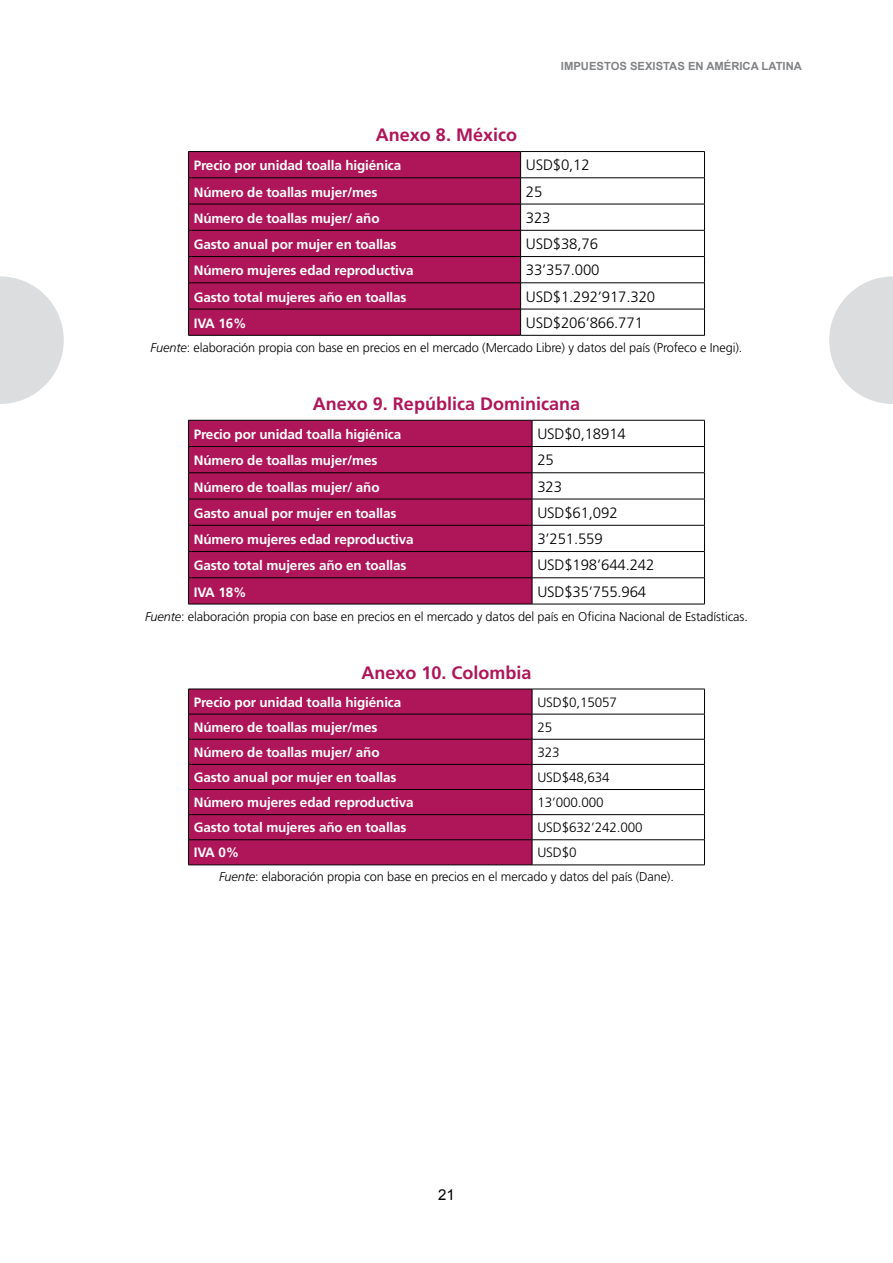
<style>
.page{position:relative;width:893px;height:1263px;background:#fff}
.page>*{position:absolute;margin:0;border:0;box-sizing:border-box;transform-origin:0 0}
.t1{font:700 18px "Frutiger";color:#ae1659}
.t2{font:300 15px "Frutiger";letter-spacing:-.01em;color:#000}
.t3{font:15px "Arial";color:#000}
.t4{font:700 13.5px "Frutiger";letter-spacing:-.01em;color:#fff}
.t5{font:300 13.5px "Frutiger";letter-spacing:-.01em;color:#000}
.t6{font:300 12.75px "Frutiger";letter-spacing:-.01em;color:#000}
.t7{font:700 11.25px "Arial";color:#808285}
.s1{font-style:italic}
</style>
<div class="page">
<svg style="left:0;top:276px;width:64px;height:128px"></svg>
<svg style="left:829px;top:276px;width:64px;height:128px"></svg>
<div style="left:189px;top:152px;width:331px;height:183px;background:#ae1659"></div>
<hr style="left:188px;top:151px;width:333px;height:1px;background:#000">
<hr style="left:521px;top:151px;width:184px;height:1px;background:#000">
<hr style="left:188px;top:178px;width:333px;height:1px;background:#000">
<hr style="left:521px;top:178px;width:184px;height:1px;background:#000">
<hr style="left:188px;top:204px;width:333px;height:1px;background:#000">
<hr style="left:521px;top:204px;width:184px;height:1px;background:#000">
<hr style="left:188px;top:230px;width:333px;height:1px;background:#000">
<hr style="left:521px;top:230px;width:184px;height:1px;background:#000">
<hr style="left:188px;top:256px;width:333px;height:1px;background:#000">
<hr style="left:521px;top:256px;width:184px;height:1px;background:#000">
<hr style="left:188px;top:283px;width:333px;height:1px;background:#000">
<hr style="left:521px;top:283px;width:184px;height:1px;background:#000">
<hr style="left:188px;top:309px;width:333px;height:1px;background:#000">
<svg style="left:188px;top:152px;width:1px;height:183px"></svg>
<hr style="left:521px;top:309px;width:184px;height:1px;background:#000">
<svg style="left:520px;top:152px;width:1px;height:183px"></svg>
<svg style="left:704px;top:152px;width:1px;height:183px"></svg>
<hr style="left:188px;top:335px;width:333px;height:1px;background:#000">
<hr style="left:521px;top:335px;width:184px;height:1px;background:#000">
<div style="left:189px;top:421px;width:343px;height:183px;background:#ae1659"></div>
<hr style="left:188px;top:420px;width:344px;height:1px;background:#000">
<hr style="left:532px;top:420px;width:173px;height:1px;background:#000">
<hr style="left:188px;top:446px;width:344px;height:1px;background:#000">
<hr style="left:532px;top:446px;width:173px;height:1px;background:#000">
<hr style="left:188px;top:472px;width:344px;height:1px;background:#000">
<hr style="left:532px;top:472px;width:173px;height:1px;background:#000">
<hr style="left:188px;top:499px;width:344px;height:1px;background:#000">
<hr style="left:532px;top:499px;width:173px;height:1px;background:#000">
<hr style="left:188px;top:525px;width:344px;height:1px;background:#000">
<hr style="left:532px;top:525px;width:173px;height:1px;background:#000">
<hr style="left:188px;top:551px;width:344px;height:1px;background:#000">
<hr style="left:532px;top:551px;width:173px;height:1px;background:#000">
<hr style="left:188px;top:577px;width:344px;height:1px;background:#000">
<svg style="left:188px;top:420px;width:1px;height:184px"></svg>
<hr style="left:532px;top:577px;width:173px;height:1px;background:#000">
<svg style="left:532px;top:420px;width:1px;height:184px"></svg>
<svg style="left:704px;top:420px;width:1px;height:184px"></svg>
<hr style="left:188px;top:604px;width:344px;height:1px;background:#000">
<hr style="left:532px;top:604px;width:173px;height:1px;background:#000">
<div style="left:189px;top:690px;width:343px;height:175px;background:#ae1659"></div>
<hr style="left:188px;top:689px;width:344px;height:1px;background:#000">
<hr style="left:532px;top:689px;width:173px;height:1px;background:#000">
<hr style="left:188px;top:714px;width:344px;height:1px;background:#000">
<hr style="left:532px;top:714px;width:173px;height:1px;background:#000">
<hr style="left:188px;top:739px;width:344px;height:1px;background:#000">
<hr style="left:532px;top:739px;width:173px;height:1px;background:#000">
<hr style="left:188px;top:764px;width:344px;height:1px;background:#000">
<hr style="left:532px;top:764px;width:173px;height:1px;background:#000">
<hr style="left:188px;top:789px;width:344px;height:1px;background:#000">
<hr style="left:532px;top:789px;width:173px;height:1px;background:#000">
<hr style="left:188px;top:814px;width:344px;height:1px;background:#000">
<hr style="left:532px;top:814px;width:173px;height:1px;background:#000">
<hr style="left:188px;top:839px;width:344px;height:1px;background:#000">
<svg style="left:188px;top:689px;width:1px;height:176px"></svg>
<hr style="left:532px;top:839px;width:173px;height:1px;background:#000">
<svg style="left:532px;top:689px;width:1px;height:176px"></svg>
<svg style="left:704px;top:689px;width:1px;height:176px"></svg>
<hr style="left:188px;top:865px;width:344px;height:1px;background:#000">
<hr style="left:532px;top:865px;width:173px;height:1px;background:#000">
<p class="t7" style="left:561px;top:58px;width:243px">IMPUESTOS SEXISTAS EN AMÉRICA LATINA</p>
<h1 class="t1" style="left:376px;top:124px;width:143px">Anexo 8. México</h1>
<p class="t4" style="left:194px;top:158px;width:209px">Precio por unidad toalla higiénica</p>
<p class="t2" style="left:526px;top:157px;width:65px">USD$0,12</p>
<p class="t4" style="left:194px;top:184px;width:185px">Número de toallas mujer/mes</p>
<p class="t2" style="left:526px;top:183px;width:18px">25</p>
<p class="t4" style="left:194px;top:210px;width:187px">Número de toallas mujer/ año</p>
<p class="t2" style="left:526px;top:209px;width:26px">323</p>
<p class="t4" style="left:194px;top:236px;width:204px">Gasto anual por mujer en toallas</p>
<p class="t2" style="left:526px;top:235px;width:74px">USD$38,76</p>
<p class="t4" style="left:194px;top:263px;width:221px">Número mujeres edad reproductiva</p>
<p class="t2" style="left:526px;top:262px;width:75px">33’357.000</p>
<p class="t4" style="left:194px;top:289px;width:214px">Gasto total mujeres año en toallas</p>
<p class="t2" style="left:526px;top:288px;width:131px">USD$1.292’917.320</p>
<p class="t4" style="left:194px;top:315px;width:54px">IVA 16%</p>
<p class="t2" style="left:526px;top:314px;width:119px">USD$206’866.771</p>
<p class="t6" style="left:151px;top:340px;width:593px"><span class="s1">Fuente</span>: elaboración propia con base en precios en el mercado (Mercado Libre) y datos del país (Profeco e Inegi).</p>
<h1 class="t1" style="left:313px;top:393px;width:269px">Anexo 9. República Dominicana</h1>
<p class="t4" style="left:194px;top:426px;width:209px">Precio por unidad toalla higiénica</p>
<p class="t2" style="left:537px;top:425px;width:90px">USD$0,18914</p>
<p class="t4" style="left:194px;top:453px;width:185px">Número de toallas mujer/mes</p>
<p class="t2" style="left:537px;top:452px;width:18px">25</p>
<p class="t4" style="left:194px;top:479px;width:187px">Número de toallas mujer/ año</p>
<p class="t2" style="left:537px;top:478px;width:26px">323</p>
<p class="t4" style="left:194px;top:505px;width:204px">Gasto anual por mujer en toallas</p>
<p class="t2" style="left:537px;top:504px;width:82px">USD$61,092</p>
<p class="t4" style="left:194px;top:531px;width:221px">Número mujeres edad reproductiva</p>
<p class="t2" style="left:537px;top:530px;width:67px">3’251.559</p>
<p class="t4" style="left:194px;top:558px;width:214px">Gasto total mujeres año en toallas</p>
<p class="t2" style="left:537px;top:557px;width:119px">USD$198’644.242</p>
<p class="t4" style="left:194px;top:584px;width:54px">IVA 18%</p>
<p class="t2" style="left:537px;top:583px;width:110px">USD$35’755.964</p>
<p class="t6" style="left:145px;top:609px;width:604px"><span class="s1">Fuente</span>: elaboración propia con base en precios en el mercado y datos del país en Oficina Nacional de Estadísticas.</p>
<h1 class="t1" style="left:361px;top:662px;width:172px">Anexo 10. Colombia</h1>
<p class="t4" style="left:194px;top:694px;width:209px">Precio por unidad toalla higiénica</p>
<p class="t5" style="left:537px;top:694px;width:81px">USD$0,15057</p>
<p class="t4" style="left:194px;top:719px;width:185px">Número de toallas mujer/mes</p>
<p class="t5" style="left:537px;top:719px;width:16px">25</p>
<p class="t4" style="left:194px;top:744px;width:187px">Número de toallas mujer/ año</p>
<p class="t5" style="left:537px;top:744px;width:24px">323</p>
<p class="t4" style="left:194px;top:769px;width:204px">Gasto anual por mujer en toallas</p>
<p class="t5" style="left:537px;top:770px;width:74px">USD$48,634</p>
<p class="t4" style="left:194px;top:794px;width:221px">Número mujeres edad reproductiva</p>
<p class="t5" style="left:537px;top:795px;width:68px">13’000.000</p>
<p class="t4" style="left:194px;top:820px;width:214px">Gasto total mujeres año en toallas</p>
<p class="t5" style="left:537px;top:820px;width:107px">USD$632’242.000</p>
<p class="t4" style="left:194px;top:845px;width:47px">IVA 0%</p>
<p class="t5" style="left:537px;top:845px;width:41px">USD$0</p>
<p class="t6" style="left:219px;top:870px;width:456px"><span class="s1">Fuente</span>: elaboración propia con base en precios en el mercado y datos del país (Dane).</p>
<p class="t3" style="left:438px;top:1185px;width:18px">21</p>
</div>
